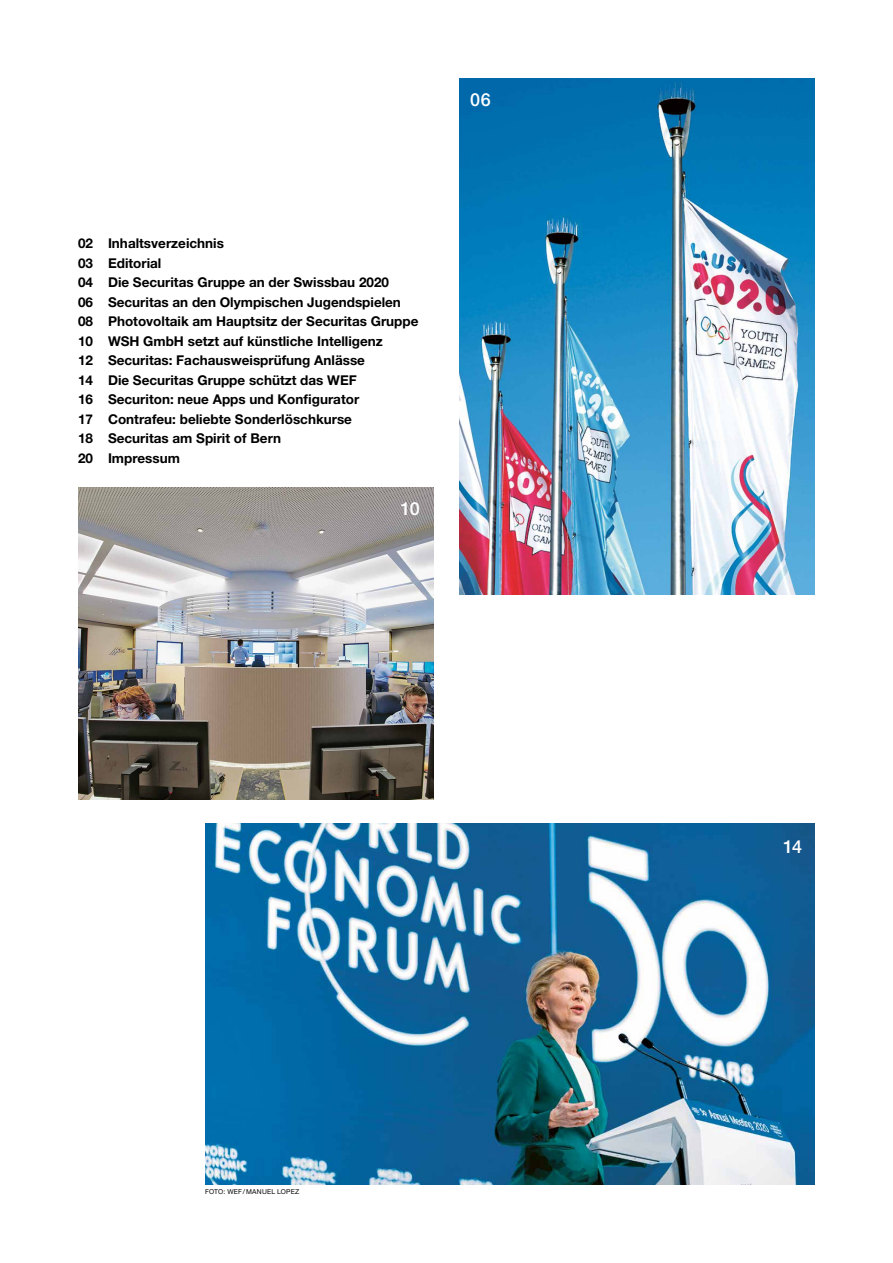
<style>
.page{position:relative;width:893px;height:1263px;background:#fff}
.page>*{position:absolute;margin:0;border:0;box-sizing:border-box;transform-origin:0 0}
.t1{font:500 18px "Helvetica Neue LT Std";color:#fff}
.t2{font:700 13.5px/19.5px "Helvetica Neue LT Std";color:#000}
.t3{font:6.75px "Helvetica Neue LT Std";letter-spacing:.025em;color:#000}
</style>
<div class="page">
<img style="left:459px;top:78px;width:356px;height:517px">
<img style="left:205px;top:824px;width:610px;height:361px">
<img style="left:78px;top:487px;width:356px;height:312px">
<h1 class="t1" style="left:470px;top:88px;width:22px">06</h1>
<p class="t2" style="left:78px;top:234px;width:342px">02 Inhaltsverzeichnis<br>03 Editorial<br>04 Die Securitas Gruppe an der Swissbau 2020<br>06 Securitas an den Olympischen Jugendspielen 08 Photovoltaik am Hauptsitz der Securitas Gruppe 10 WSH GmbH setzt auf künstliche Intelligenz<br>12 Securitas: Fachausweisprüfung Anlässe<br>14 Die Securitas Gruppe schützt das WEF<br>16 Securiton: neue Apps und Konfigurator<br>17 Contrafeu: beliebte Sonderlöschkurse<br>18 Securitas am Spirit of Bern<br>20 Impressum</p>
<h1 class="t1" style="left:401px;top:498px;width:21px">10</h1>
<p class="t3" style="left:205px;top:1188px;width:96px">FOTO: WEF /MANUEL LOPEZ</p>
<h1 class="t1" style="left:783px;top:835px;width:20px">14</h1>
</div>
